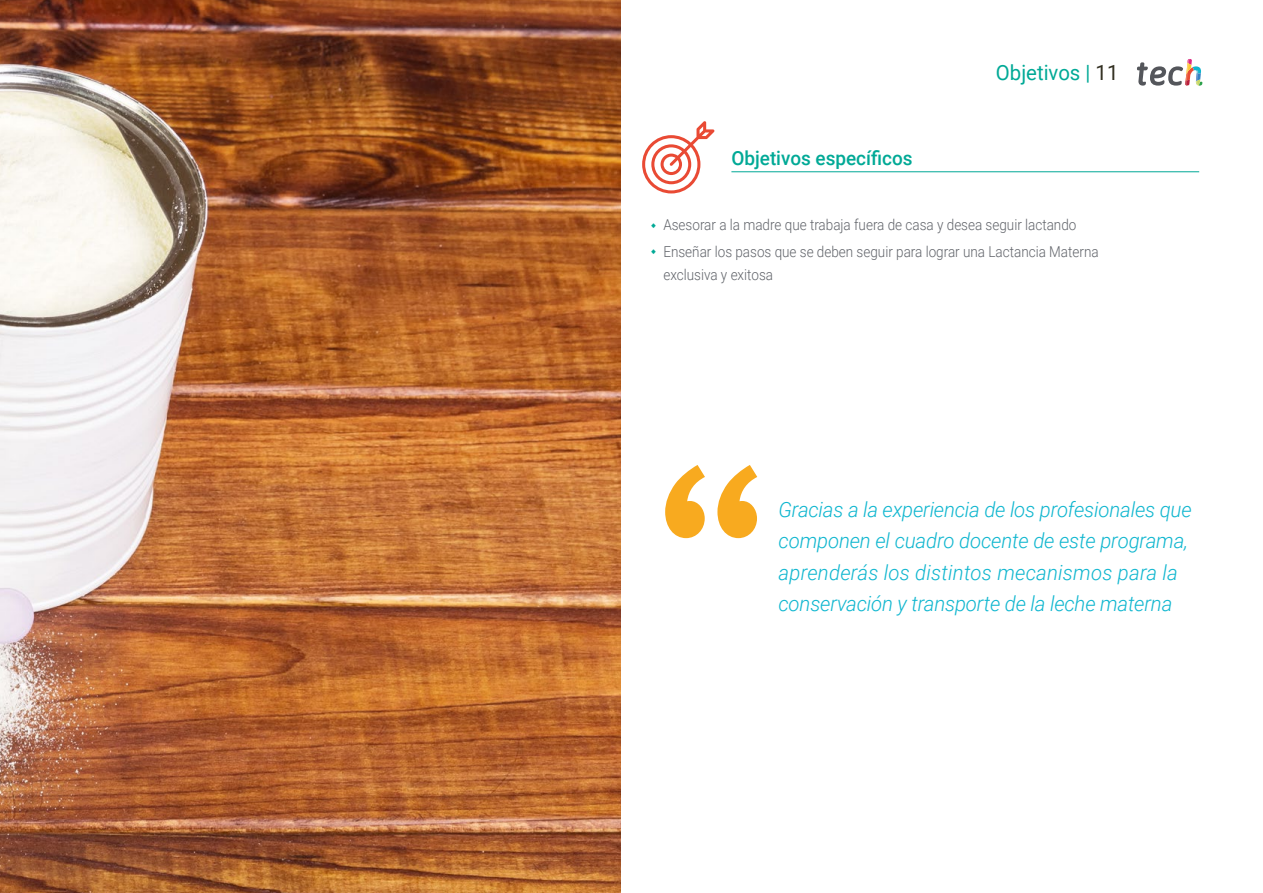
<style>
.page{position:relative;width:1263px;height:893px;background:#fff}
.page>*{position:absolute;margin:0;border:0;box-sizing:border-box;transform-origin:0 0}
.t1{font:italic 300 21px/31.5px "Roboto";letter-spacing:-.01em;color:#0fb6cf}
.t2{font:21px "Roboto";color:#00a996}
.t3{font:500 19.5px "Roboto";color:#00a996}
.t4{font:300 15px/26.7px "Roboto";color:#61646a;scale:.9 1}
.s1{color:#312e20}
</style>
<div class="page">
<hr style="left:731px;top:171px;width:468px;height:1px;background:#00a996">
<img style="left:0;top:0;width:621px;height:893px">
<svg style="left:1137px;top:59px;width:65px;height:27px"></svg>
<svg style="left:665px;top:465px;width:92px;height:73px"></svg>
<svg style="left:642px;top:121px;width:72px;height:72px"></svg>
<p class="t3" style="left:731px;top:144px;width:183px">Objetivos específicos</p>
<p class="t2" style="left:996px;top:57px;width:124px">Objetivos | <span class="s1">11</span></p>
<p class="t4" style="left:663px;top:211px;width:485px">Asesorar a la madre que trabaja fuera de casa y desea seguir lactando<br>Enseñar los pasos que se deben seguir para lograr una Lactancia Materna</p>
<p class="t4" style="left:663px;top:260px;width:123px">exclusiva y exitosa</p>
<p class="t1" style="left:778px;top:493px;width:415px">Gracias a la experiencia de los profesionales que componen el cuadro docente de este programa, aprenderás los distintos mecanismos para la conservación y transporte de la leche materna</p>
</div>
